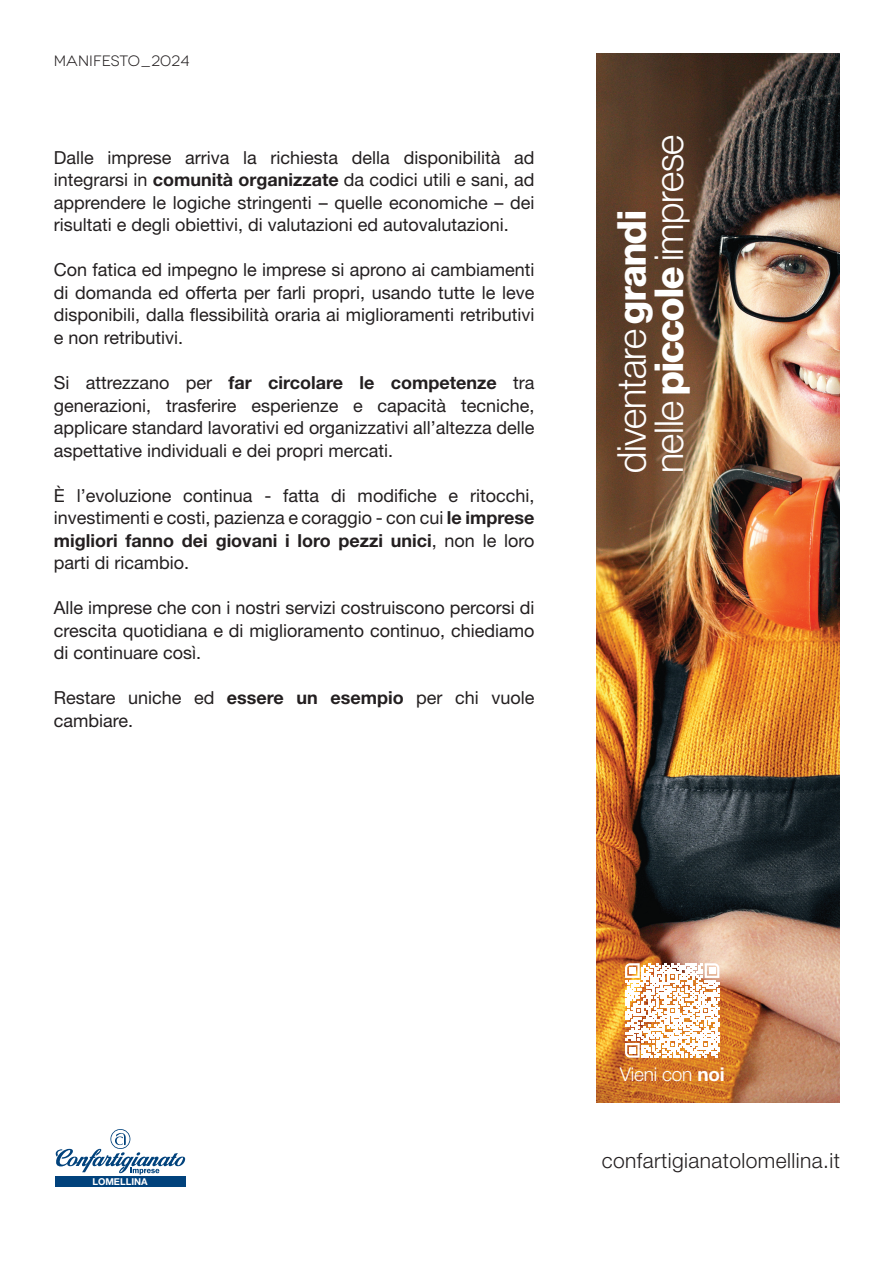
<style>
.page{position:relative;width:894px;height:1266px;background:#fff}
.page>*{position:absolute;margin:0;border:0;box-sizing:border-box;transform-origin:0 0}
.t1{font:39.75px "N Haas Grotesk DS Pro 45 Lt";letter-spacing:-.01em;color:#fff}
.t2{font:300 21px "Helvetica Neue LT Std";letter-spacing:.02em;color:#231f20}
.t3{font:300 19.05px "Helvetica Neue LT Std";letter-spacing:-.01em;color:#fff}
.t4{font:18px/22.5px "Helvetica Neue LT Std";color:#231f20;text-align:justify}
.t5{font:15px "Novecentowide";color:#231f20}
.t6{font:700 9.45px "Helvetica Neue LT Std";color:#fff}
.s1{font-weight:700}
.s2{font-family:"N Haas Grotesk DS Pro 75 Bd"}
</style>
<div class="page">
<img style="left:597px;top:54px;width:243px;height:1047px">
<svg style="left:55px;top:1129px;width:131px;height:45px"></svg>
<div style="left:55px;top:1176px;width:130px;height:10px;background:#01427c"></div>
<svg style="left:625px;top:963px;width:94px;height:94px"></svg>
<div style="left:629px;top:1046px;width:6px;height:7px;background:#fff"></div>
<p class="t5" style="left:54px;top:52px;width:137px">MANIFESTO_2024</p>
<p class="t4" style="left:54px;top:146px;width:482px">Dalle imprese arriva la richiesta della disponibilità ad integrarsi in <span class="s1">comunità organizzate</span> da codici utili e sani, ad apprendere le logiche stringenti – quelle economiche – dei risultati e degli obiettivi, di valutazioni ed autovalutazioni.</p>
<p class="t4" style="left:54px;top:258px;width:482px">Con fatica ed impegno le imprese si aprono ai cambiamenti di domanda ed offerta per farli propri, usando tutte le leve disponibili, dalla flessibilità oraria ai miglioramenti retributivi e non retributivi.</p>
<p class="t4" style="left:54px;top:371px;width:482px">Si attrezzano per <span class="s1">far circolare le competenze</span> tra generazioni, trasferire esperienze e capacità tecniche, applicare standard lavorativi ed organizzativi all’altezza delle aspettative individuali e dei propri mercati.</p>
<p class="t4" style="left:54px;top:483px;width:482px">È l’evoluzione continua - fatta di modifiche e ritocchi, investimenti e costi, pazienza e coraggio - con cui <span class="s1">le imprese migliori fanno dei giovani i loro pezzi unici</span>, non le loro parti di ricambio.</p>
<p class="t4" style="left:54px;top:596px;width:482px">Alle imprese che con i nostri servizi costruiscono percorsi di crescita quotidiana e di miglioramento continuo, chiediamo di continuare così.</p>
<p class="t4" style="left:54px;top:686px;width:482px">Restare uniche ed <span class="s1">essere un esempio</span> per chi vuole cambiare.</p>
<p class="t1" style="left:647px;top:473px;width:340px;rotate:-90deg">nelle <span class="s2">piccole</span> imprese</p>
<p class="t1" style="left:609px;top:473px;width:264px;rotate:-90deg">diventare <span class="s2">grandi</span></p>
<p class="t6" style="left:92px;top:1175px;width:57px">LOMELLINA</p>
<p class="t3" style="left:620px;top:1062px;width:107px">Vieni con <span class="s1">noi</span></p>
<p class="t2" style="left:602px;top:1147px;width:240px">confartigianatolomellina.it</p>
</div>
